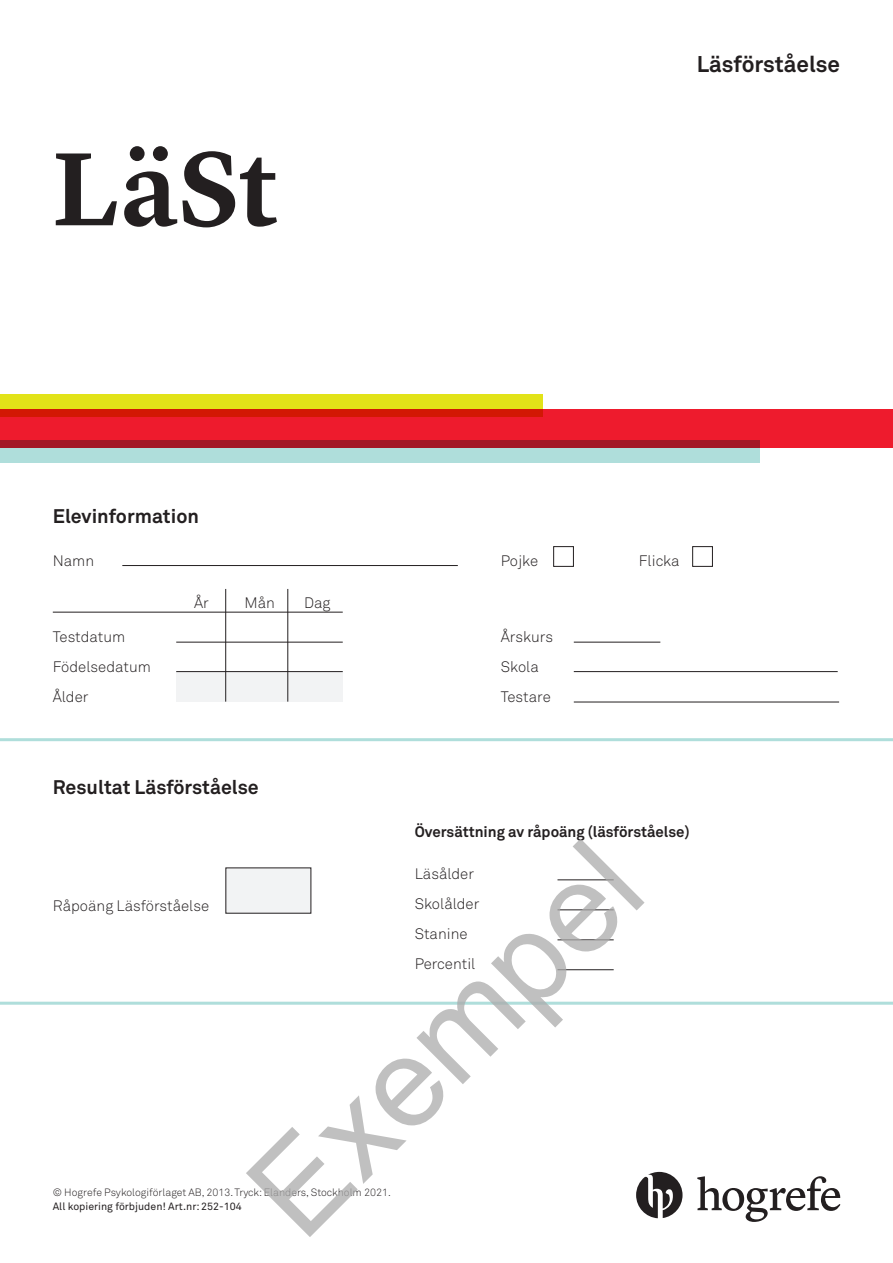
<style>
.page{position:relative;width:893px;height:1263px;background:#fff}
.page>*{position:absolute;margin:0;border:0;box-sizing:border-box;transform-origin:0 0}
.t1{font:126.45px "Arial";color:rgb(171 171 171/.75)}
.t2{font:600 108px "Lyon Text";color:#231f20}
.t3{font:700 22.5px "Akkurat Pro";color:#231f20}
.t4{font:700 19.5px "Akkurat Pro";color:#231f20}
.t5{font:300 15px/30px "Akkurat Pro";color:#231f20}
.t6{font:700 15px "Akkurat Pro";color:#231f20}
.t7{font:300 10.5px "Akkurat Pro";color:#231f20}
.t8{font:10.5px "Akkurat Pro";color:#231f20}
</style>
<div class="page">
<svg style="left:636px;top:1171px;width:46px;height:46px"></svg>
<svg style="left:697px;top:1176px;width:143px;height:45px"></svg>
<div style="left:226px;top:867px;width:85px;height:46px;background:#f2f3f4"></div>
<hr style="left:557px;top:879px;width:56px;height:1px;background:#231f20">
<hr style="left:557px;top:909px;width:56px;height:1px;background:#231f20">
<hr style="left:557px;top:939px;width:56px;height:1px;background:#231f20">
<hr style="left:557px;top:969px;width:56px;height:1px;background:#231f20">
<hr style="left:122px;top:565px;width:335px;height:1px;background:#231f20">
<div style="left:176px;top:671px;width:166px;height:30px;background:#f2f3f4"></div>
<hr style="left:176px;top:641px;width:166px;height:1px;background:#231f20">
<hr style="left:53px;top:611px;width:289px;height:1px;background:#231f20">
<hr style="left:176px;top:671px;width:166px;height:1px;background:#231f20">
<hr style="left:225px;top:589px;width:1px;height:112px;background:#231f20">
<hr style="left:287px;top:589px;width:1px;height:112px;background:#231f20">
<hr style="left:573px;top:641px;width:87px;height:1px;background:#231f20">
<hr style="left:573px;top:671px;width:264px;height:1px;background:#231f20">
<hr style="left:573px;top:701px;width:265px;height:1px;background:#231f20">
<div style="left:553px;top:546px;width:20px;height:20px;border:1px solid #231f20"></div>
<div style="left:692px;top:546px;width:20px;height:20px;border:1px solid #231f20"></div>
<hr style="left:0;top:738px;width:892px;height:3px;background:#afdedb">
<hr style="left:0;top:1001px;width:892px;height:3px;background:#afdedb">
<div style="left:0;top:394px;width:542px;height:23px;background:#e2e318"></div>
<div style="left:0;top:440px;width:759px;height:23px;background:#afdedb"></div>
<svg style="left:0;top:409px;width:892px;height:39px;background:#dd1926"></svg>
<h2 class="t2" style="left:52px;top:105px;width:227px">LäSt</h2>
<h3 class="t3" style="left:696px;top:50px;width:145px">Läsförståelse</h3>
<h3 class="t4" style="left:53px;top:503px;width:148px">Elevinformation</h3>
<p class="t5" style="left:53px;top:545px;width:43px">Namn</p>
<p class="t5" style="left:194px;top:587px;width:16px">År</p>
<p class="t5" style="left:244px;top:587px;width:32px">Mån</p>
<p class="t5" style="left:304px;top:587px;width:28px">Dag</p>
<p class="t5" style="left:53px;top:621px;width:100px">Testdatum<br>Födelsedatum<br>Ålder</p>
<h3 class="t4" style="left:53px;top:775px;width:207px">Resultat Läsförståelse</h3>
<p class="t5" style="left:500px;top:545px;width:39px">Pojke</p>
<p class="t5" style="left:638px;top:545px;width:42px">Flicka</p>
<p class="t5" style="left:500px;top:621px;width:54px">Årskurs<br>Skola<br>Testare</p>
<p class="t6" style="left:414px;top:821px;width:276px">Översättning av råpoäng (läsförståelse)</p>
<p class="t5" style="left:414px;top:859px;width:66px">Läsålder<br>Skolålder<br>Stanine<br>Percentil</p>
<h1 class="t1" style="left:213px;top:1153px;width:493px;rotate:-45deg">Exempel</h1>
<p class="t5" style="left:53px;top:890px;width:158px">Råpoäng Läsförståelse</p>
<p class="t7" style="left:53px;top:1186px;width:339px">© Hogrefe Psykologiförlaget AB, 2013. Tryck: Elanders, Stockholm 2021.</p>
<p class="t8" style="left:53px;top:1199px;width:190px">All kopiering förbjuden! Art.nr: 252-104</p>
</div>
